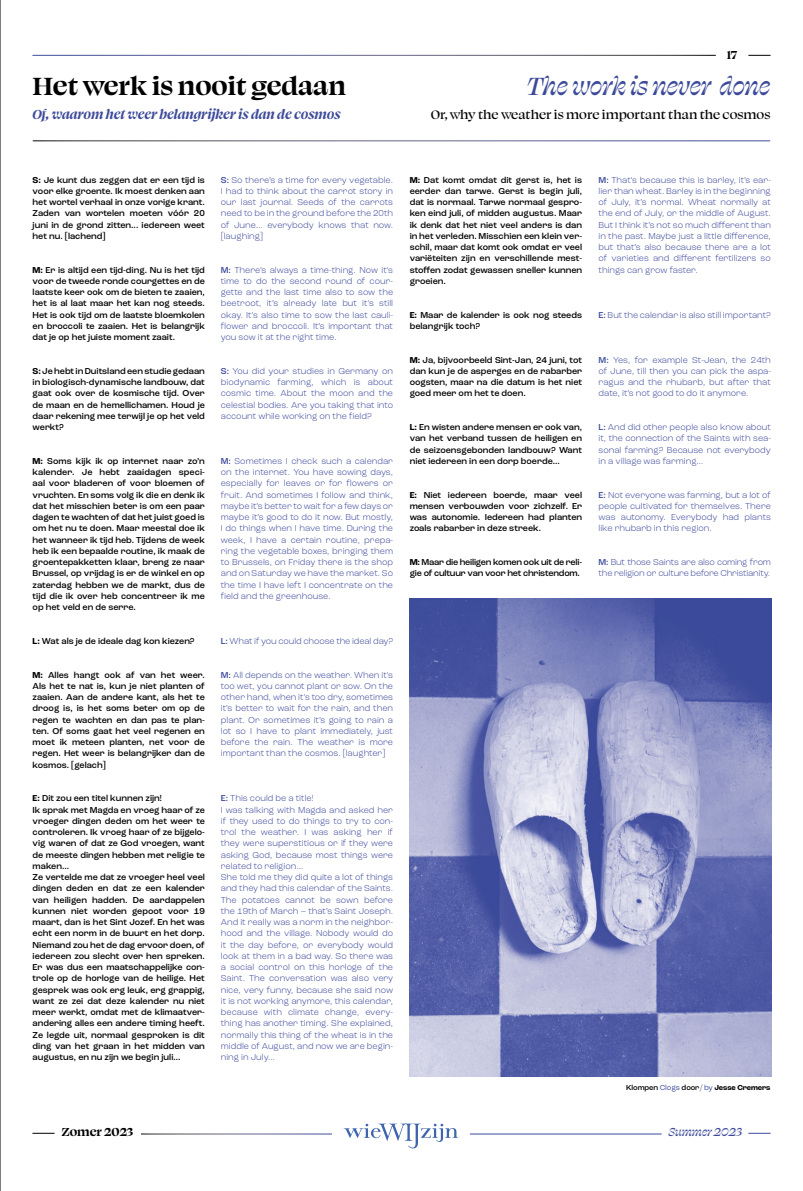
<style>
.page{position:relative;width:803px;height:1191px;background:#fff}
.page>*{position:absolute;margin:0;border:0;box-sizing:border-box;transform-origin:0 0}
.t1{font:700 28.6px "Swear Display";color:#000}
.t2{font:28.6px "Swear Display Medium Cilati";color:#3d4a9a}
.t3{font:italic 700 15px "Swear Display";color:#3d4a9a}
.t4{font:500 14px "Swear Display";color:#000}
.t5{font:700 13.3px "Swear Display";color:#000}
.t6{font:13.3px "Swear Display Medium Cilati";color:#3d4a9a}
.t7{font:500 9.1px/11.2px "Roc Grotesk";color:#000;text-align:justify}
.t8{font:300 9.1px/11.2px "Roc Grotesk";color:#3d4a9a;text-align:justify}
.t9{font:300 9.1px/11.2px "Roc Grotesk";letter-spacing:-.02em;color:#3d4a9a}
.t10{font:500 9.1px/11.3px "Roc Grotesk";letter-spacing:-.02em;color:#000}
.t11{font:700 7.6px "Roc Grotesk";letter-spacing:-.01em;color:#000}
.s1{font-weight:700}
.s2{font-weight:500}
.s3{font-weight:400;color:#3d4a9a}
</style>
<div class="page">
<img style="left:409px;top:598px;width:361px;height:478px">
<svg style="left:343px;top:1123px;width:115px;height:25px"></svg>
<hr style="left:469px;top:1133px;width:192px;height:1px;background:#3d4a9a">
<svg style="left:748px;top:1133px;width:22px;height:1px"></svg>
<hr style="left:0;top:0;width:1px;height:1191px;background:#000">
<svg style="left:748px;top:55px;width:22px;height:1px"></svg>
<svg style="left:32px;top:1133px;width:23px;height:1px"></svg>
<h1 class="t1" style="left:32px;top:67px;width:315px">Het werk is nooit gedaan</h1>
<h2 class="t3" style="left:32px;top:105px;width:310px">Of, waarom het weer belangrijker is dan de cosmos</h2>
<h3 class="t5" style="left:726px;top:46px;width:12px">17</h3>
<h1 class="t2" style="left:525px;top:66px;width:246px">The work is never done</h1>
<h3 class="t4" style="left:430px;top:105px;width:341px">Or, why the weather is more important than the cosmos</h3>
<p class="t7" style="left:33px;top:174px;width:174px"><span class="s1">S:</span> Je kunt dus zeggen dat er een tijd is voor elke groente. Ik moest denken aan het wortel verhaal in onze vorige krant.<br>Zaden van wortelen moeten vóór 20 juni in de grond zitten... iedereen weet het nu. [lachend]</p>
<p class="t7" style="left:33px;top:264px;width:174px"><span class="s1">M:</span> Er is altijd een tijd-ding. Nu is het tijd voor de tweede ronde courgettes en de laatste keer ook om de bieten te zaaien, het is al laat maar het kan nog steeds.<br>Het is ook tijd om de laatste bloemkolen en broccoli te zaaien. Het is belangrijk dat je op het juiste moment zaait.</p>
<p class="t7" style="left:33px;top:365px;width:174px"><span class="s1">S:</span> Je hebt in Duitsland een studie gedaan in biologisch-dynamische landbouw, dat gaat ook over de kosmische tijd. Over de maan en de hemellichamen. Houd je daar rekening mee terwijl je op het veld werkt?</p>
<p class="t7" style="left:33px;top:455px;width:174px"><span class="s1">M:</span> Soms kijk ik op internet naar zo’n kalender. Je hebt zaaidagen speci&shy;aal voor bladeren of voor bloemen of vruchten. En soms volg ik die en denk ik dat het misschien beter is om een paar dagen te wachten of dat het juist goed is om het nu te doen. Maar meestal doe ik het wanneer ik tijd heb. Tijdens de week heb ik een bepaalde routine, ik maak de groentepakketten klaar, breng ze naar Brussel, op vrijdag is er de winkel en op zaterdag hebben we de markt, dus de tijd die ik over heb concentreer ik me op het veld en de serre.</p>
<p class="t7" style="left:33px;top:635px;width:163px"><span class="s1">L:</span> Wat als je de ideale dag kon kiezen?</p>
<p class="t7" style="left:33px;top:669px;width:174px"><span class="s1">M:</span> Alles hangt ook af van het weer.<br>Als het te nat is, kun je niet planten of zaaien. Aan de andere kant, als het te droog is, is het soms beter om op de regen te wachten en dan pas te plan&shy;ten. Of soms gaat het veel regenen en moet ik meteen planten, net voor de regen. Het weer is belangrijker dan de kosmos. [gelach]</p>
<p class="t7" style="left:33px;top:792px;width:174px;text-align:left"><span class="s1">E:</span> Dit zou een titel kunnen zijn!<br>Ik sprak met Magda en vroeg haar of ze vroeger dingen deden om het weer te controleren. Ik vroeg haar of ze bijgelo&shy;vig waren of dat ze God vroegen, want de meeste dingen hebben met religie te maken...<br>Ze vertelde me dat ze vroeger heel veel dingen deden en dat ze een kalender van heiligen hadden. De aardappelen kunnen niet worden gepoot voor 19 maart, dan is het Sint Jozef. En het was echt een norm in de buurt en het dorp.<br>Niemand zou het de dag ervoor doen, of iedereen zou slecht over hen spreken.<br>Er was dus een maatschappelijke con&shy;trole op de horloge van de heilige. Het gesprek was ook erg leuk, erg grappig, want ze zei dat deze kalender nu niet meer werkt, omdat met de klimaatver&shy;andering alles een andere timing heeft.<br>Ze legde uit, normaal gesproken is dit ding van het graan in het midden van augustus, en nu zijn we begin juli...</p>
<p class="t8" style="left:221px;top:174px;width:174px"><span class="s2">S:</span> So there’s a time for every vegetable.<br>I had to think about the carrot story in our last journal. Seeds of the carrots need to be in the ground before the 20th of June… everybody knows that now. [laughing]</p>
<p class="t8" style="left:221px;top:264px;width:174px"><span class="s2">M:</span> There’s always a time-thing. Now it’s time to do the second round of cour&shy;gette and the last time also to sow the beetroot, it’s already late but it’s still okay. It’s also time to sow the last cauli&shy;flower and broccoli. It’s important that you sow it at the right time.</p>
<p class="t8" style="left:221px;top:365px;width:174px"><span class="s2">S:</span> You did your studies in Germany on biodynamic farming, which is about cosmic time. About the moon and the celestial bodies. Are you taking that into account while working on the field?</p>
<p class="t8" style="left:221px;top:455px;width:174px"><span class="s2">M:</span> Sometimes I check such a calendar on the internet. You have sowing days, especially for leaves or for flowers or fruit. And sometimes I follow and think, maybe it’s better to wait for a few days or maybe it’s good to do it now. But mostly, I do things when I have time. During the week, I have a certain routine, prepa&shy;ring the vegetable boxes, bringing them to Brussels, on Friday there is the shop and on Saturday we have the market. So the time I have left I concentrate on the field and the greenhouse.</p>
<p class="t8" style="left:221px;top:635px;width:174px"><span class="s2">L:</span> What if you could choose the ideal day?</p>
<p class="t8" style="left:221px;top:669px;width:174px"><span class="s2">M:</span> All depends on the weather. When it’s too wet, you cannot plant or sow. On the other hand, when it’s too dry, sometimes it’s better to wait for the rain, and then plant. Or sometimes it’s going to rain a lot so I have to plant immediately, just before the rain. The weather is more important than the cosmos. [laughter]</p>
<p class="t8" style="left:221px;top:792px;width:174px;text-align:left"><span class="s2">E:</span> This could be a title!<br>I was talking with Magda and asked her if they used to do things to try to con&shy;trol the weather. I was asking her if they were superstitious or if they were asking God, because most things were related to religion…<br>She told me they did quite a lot of things and they had this calendar of the Saints.<br>The potatoes cannot be sown before the 19th of March – that’s Saint Joseph.<br>And it really was a norm in the neighbor&shy;hood and the village. Nobody would do it the day before, or everybody would look at them in a bad way. So there was a social control on this horloge of the Saint. The conversation was also very nice, very funny, because she said now it is not working anymore, this calendar, because with climate change, every&shy;thing has another timing. She explained, normally this thing of the wheat is in the middle of August, and now we are begin&shy;ning in July…</p>
<h3 class="t5" style="left:61px;top:1123px;width:73px">Zomer 2023</h3>
<p class="t7" style="left:409px;top:174px;width:174px"><span class="s1">M:</span> Dat komt omdat dit gerst is, het is eerder dan tarwe. Gerst is begin juli, dat is normaal. Tarwe normaal gespro&shy;ken eind juli, of midden augustus. Maar ik denk dat het niet veel anders is dan in het verleden. Misschien een klein ver&shy;schil, maar dat komt ook omdat er veel variëteiten zijn en verschillende mest&shy;stoffen zodat gewassen sneller kunnen groeien.</p>
<p class="t7" style="left:409px;top:309px;width:174px"><span class="s1">E:</span> Maar de kalender is ook nog steeds belangrijk toch?</p>
<p class="t7" style="left:409px;top:354px;width:174px"><span class="s1">M:</span> Ja, bijvoorbeeld Sint-Jan, 24 juni, tot dan kun je de asperges en de rabarber oogsten, maar na die datum is het niet goed meer om het te doen.</p>
<p class="t7" style="left:409px;top:421px;width:174px"><span class="s1">L:</span> En wisten andere mensen er ook van, van het verband tussen de heiligen en de seizoensgebonden landbouw? Want niet iedereen in een dorp boerde...</p>
<p class="t7" style="left:409px;top:489px;width:174px"><span class="s1">E:</span> Niet iedereen boerde, maar veel mensen verbouwden voor zichzelf. Er was autonomie. Iedereen had planten zoals rabarber in deze streek.</p>
<p class="t10" style="left:409px;top:556px;width:174px"><span class="s1">M:</span> Maar die heiligen komen ook uit de reli&shy;gie of cultuur van voor het christendom.</p>
<p class="t8" style="left:598px;top:174px;width:174px"><span class="s2">M:</span> That’s because this is barley, it’s ear&shy;lier than wheat. Barley is in the beginning of July, it’s normal. Wheat normally at the end of July, or the middle of August.<br>But I think it’s not so much different than in the past. Maybe just a little difference, but that’s also because there are a lot of varieties and different fertilizers so things can grow faster.</p>
<p class="t8" style="left:598px;top:309px;width:174px"><span class="s2">E:</span> But the calendar is also still important?</p>
<p class="t8" style="left:598px;top:354px;width:174px"><span class="s2">M:</span> Yes, for example St-Jean, the 24th of June, till then you can pick the aspa&shy;ragus and the rhubarb, but after that date, it’s not good to do it anymore.</p>
<p class="t8" style="left:598px;top:421px;width:174px"><span class="s2">L:</span> And did other people also know about it, the connection of the Saints with sea&shy;sonal farming? Because not everybody in a village was farming…</p>
<p class="t8" style="left:598px;top:489px;width:174px"><span class="s2">E:</span> Not everyone was farming, but a lot of people cultivated for themselves. There was autonomy. Everybody had plants like rhubarb in this region.</p>
<p class="t9" style="left:598px;top:556px;width:174px"><span class="s2">M:</span> But those Saints are also coming from the religion or culture before Christianity.</p>
<p class="t11" style="left:626px;top:1082px;width:146px"><span class="s2">Klompen</span> <span class="s3">Clogs</span> <span class="s2">door</span><span class="s3">/ by</span> Jesse Cremers</p>
<h3 class="t6" style="left:668px;top:1123px;width:75px">Summer 2023</h3>
</div>
